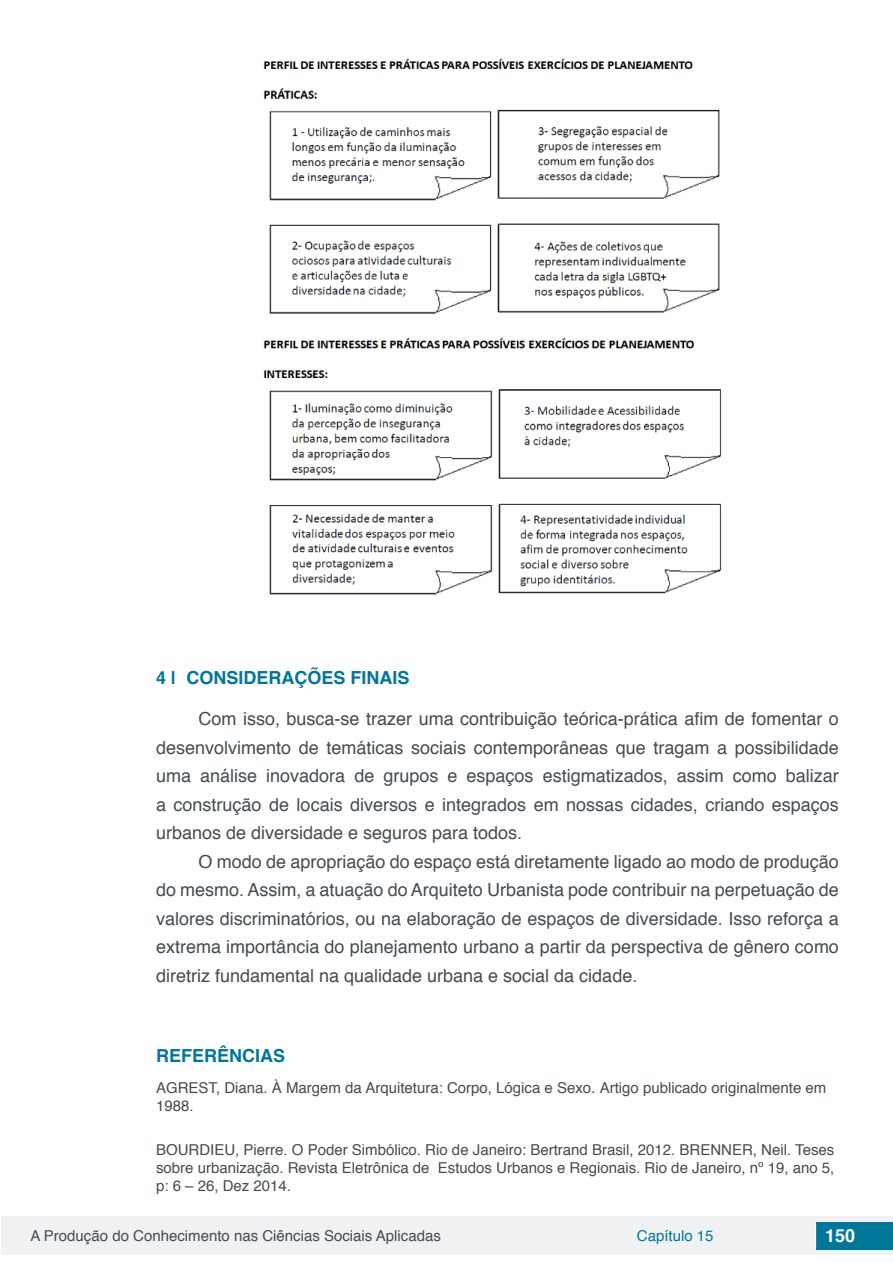
<style>
.page{position:relative;width:893px;height:1263px;background:#fff}
.page>*{position:absolute;margin:0;border:0;box-sizing:border-box;transform-origin:0 0}
.txt{font:18px/28.5px "Helvetica";color:#434c52;text-align:justify}
.TITULOS{font:700 18px "Helvetica";color:#007699}
.t1{font:700 18px "Helvetica";color:#fff}
.referencias_finais{font:15px/18px "Helvetica";color:#434c52}
.t2{font:15px "Helvetica";color:#007699}
.s1{font-style:italic}
</style>
<div class="page">
<div style="left:1px;top:1216px;width:891px;height:38px;background:#f0f1f2"></div>
<div style="left:816px;top:1222px;width:77px;height:27px;background:#007699"></div>
<svg style="left:815px;top:1224px;width:1px;height:24px"></svg>
<img style="left:263px;top:58px;width:459px;height:537px">
<p class="TITULOS" style="left:156px;top:663px;width:255px">4 | CONSIDERAÇÕES FINAIS</p>
<p class="txt" style="left:156px;top:705px;width:684px;text-indent:43px">Com isso, busca-se trazer uma contribuição teórica-prática afim de fomentar o desenvolvimento de temáticas sociais contemporâneas que tragam a possibilidade uma análise inovadora de grupos e espaços estigmatizados, assim como balizar a construção de locais diversos e integrados em nossas cidades, criando espaços urbanos de diversidade e seguros para todos.</p>
<p class="txt" style="left:156px;top:848px;width:684px;text-indent:43px">O modo de apropriação do espaço está diretamente ligado ao modo de produção do mesmo. Assim, a atuação do Arquiteto Urbanista pode contribuir na perpetuação de valores discriminatórios, ou na elaboração de espaços de diversidade. Isso reforça a extrema importância do planejamento urbano a partir da perspectiva de gênero como diretriz fundamental na qualidade urbana e social da cidade.</p>
<p class="TITULOS" style="left:156px;top:1041px;width:131px">REFERÊNCIAS</p>
<p class="referencias_finais" style="left:156px;top:1079px;width:672px">AGREST, Diana. À Margem da Arquitetura: Corpo, Lógica e Sexo<span class="s1">.</span> Artigo publicado originalmente em<br>1988.</p>
<p class="referencias_finais" style="left:156px;top:1141px;width:680px;text-align:justify">BOURDIEU, Pierre. O Poder Simbólico. Rio de Janeiro: Bertrand Brasil, 2012. BRENNER, Neil. Teses sobre urbanização. Revista Eletrônica de Estudos Urbanos e Regionais. Rio de Janeiro, nº 19, ano 5, p: 6 – 26, Dez 2014.</p>
<p class="referencias_finais" style="left:31px;top:1227px;width:412px">A Produção do Conhecimento nas Ciências Sociais Aplicadas</p>
<p class="t2" style="left:637px;top:1224px;width:78px">Capítulo 15</p>
<p class="t1" style="left:825px;top:1221px;width:32px">150</p>
</div>
